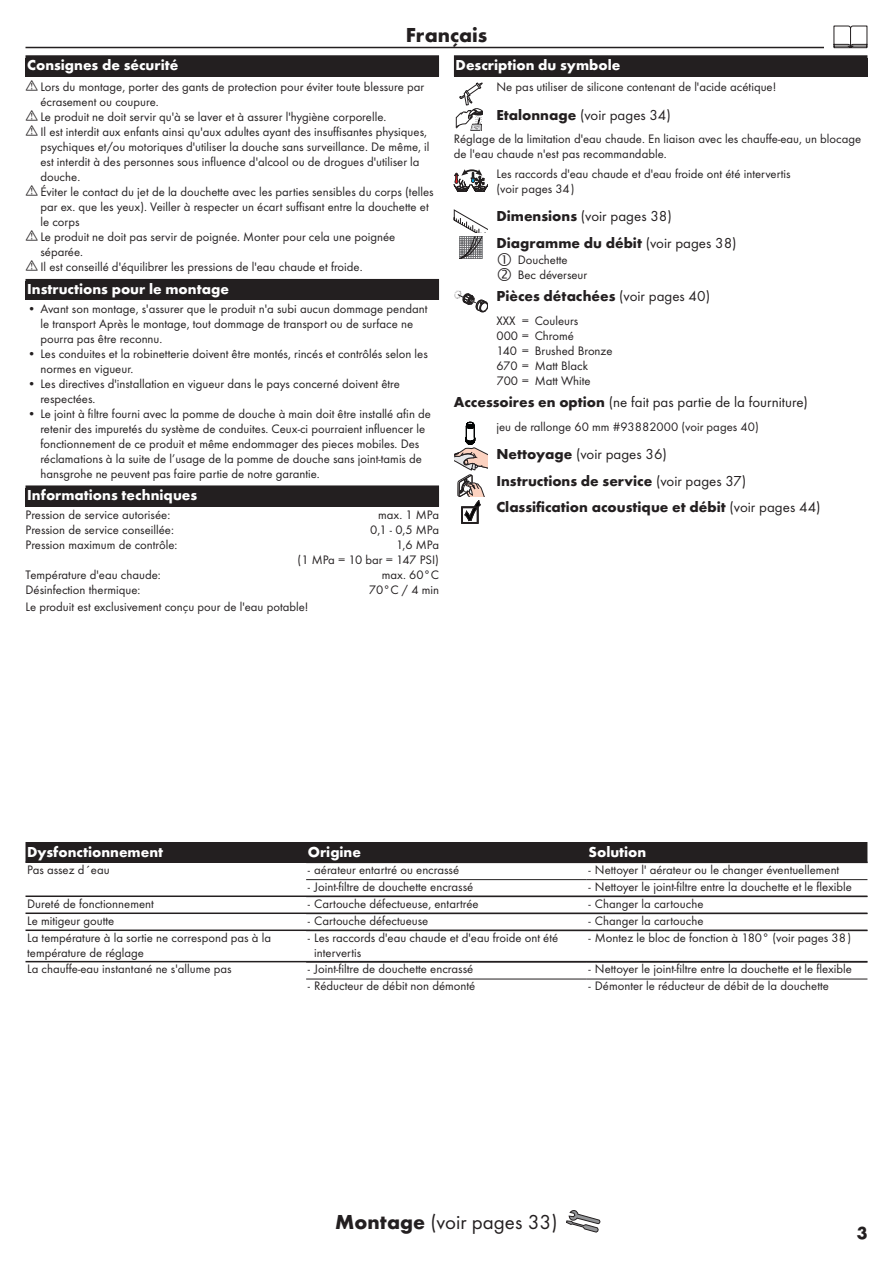
<style>
.page{position:relative;width:893px;height:1263px;background:#fff}
.page>*{position:absolute;margin:0;border:0;box-sizing:border-box;transform-origin:0 0}
.t1{font:21px "Futura TOT Boo";color:#231f20}
.t2{font:700 21px "Futura TOT";color:#231f20}
.t3{font:700 18px "Futura TOT";color:#231f20}
.t4{font:700 15px/26.5px "Futura TOT";color:#231f20}
.t5{font:700 15px "Futura TOT";color:#fff}
.t6{font:15px "Futura TOT Boo";color:#231f20}
.t7{font:12.75px/15px "Futura TOT Boo";color:#231f20}
.s1{font-family:"Futura TOT";font-weight:700}
.s2{font-family:"Futura TOT Boo";font-weight:400}
</style>
<div class="page">
<div style="left:26px;top:842px;width:841px;height:19px;background:#231f20"></div>
<hr style="left:26px;top:861px;width:841px;height:2px;background:#231f20">
<hr style="left:306px;top:879px;width:281px;height:1px;background:#231f20">
<hr style="left:587px;top:879px;width:280px;height:1px;background:#231f20">
<hr style="left:26px;top:895px;width:841px;height:2px;background:#231f20">
<hr style="left:26px;top:912px;width:841px;height:2px;background:#231f20">
<hr style="left:26px;top:929px;width:841px;height:2px;background:#231f20">
<hr style="left:26px;top:961px;width:841px;height:1px;background:#231f20">
<hr style="left:306px;top:962px;width:281px;height:1px;background:#231f20">
<hr style="left:587px;top:962px;width:280px;height:1px;background:#231f20">
<hr style="left:306px;top:979px;width:281px;height:1px;background:#231f20">
<hr style="left:587px;top:979px;width:280px;height:1px;background:#231f20">
<hr style="left:26px;top:47px;width:841px;height:1px;background:#231f20">
<div style="left:825px;top:26px;width:51px;height:25px;background:#fff"></div>
<svg style="left:833px;top:26px;width:34px;height:22px"></svg>
<svg style="left:566px;top:1210px;width:34px;height:22px"></svg>
<div style="left:26px;top:55px;width:413px;height:21px;background:#231f20"></div>
<div style="left:26px;top:279px;width:413px;height:21px;background:#231f20"></div>
<div style="left:26px;top:488px;width:413px;height:19px;background:#231f20"></div>
<div style="left:26px;top:485px;width:413px;height:21px;background:#231f20"></div>
<div style="left:454px;top:55px;width:413px;height:21px;background:#231f20"></div>
<svg style="left:456px;top:83px;width:27px;height:48px"></svg>
<svg style="left:454px;top:169px;width:34px;height:23px"></svg>
<svg style="left:454px;top:210px;width:34px;height:49px"></svg>
<svg style="left:454px;top:290px;width:34px;height:22px"></svg>
<svg style="left:454px;top:422px;width:34px;height:101px"></svg>
<h1 class="t2" style="left:406px;top:22px;width:83px">Français</h1>
<p class="t5" style="left:27px;top:56px;width:153px">Consignes de sécurité</p>
<p class="t7" style="left:40px;top:79px;width:395px">Lors du montage, porter des gants de protection pour éviter toute blessure par écrasement ou coupure.<br>Le produit ne doit servir qu'à se laver et à assurer l'hygiène corporelle.<br>Il est interdit aux enfants ainsi qu'aux adultes ayant des insuffisantes physiques, psychiques et/ou motoriques d'utiliser la douche sans surveillance. De même, il est interdit à des personnes sous influence d'alcool ou de drogues d'utiliser la douche.<br>Éviter le contact du jet de la douchette avec les parties sensibles du corps (telles par ex. que les yeux). Veiller à respecter un écart suffisant entre la douchette et le corps<br>Le produit ne doit pas servir de poignée. Monter pour cela une poignée séparée.<br>Il est conseillé d'équilibrer les pressions de l'eau chaude et froide.</p>
<p class="t5" style="left:27px;top:279px;width:203px">Instructions pour le montage</p>
<p class="t7" style="left:40px;top:301px;width:389px;text-indent:-13px">• Avant son montage, s'assurer que le produit n'a subi aucun dommage pendant le transport Après le montage, tout dommage de transport ou de surface ne pourra pas être reconnu.</p>
<p class="t7" style="left:40px;top:346px;width:389px;text-indent:-13px">• Les conduites et la robinetterie doivent être montés, rincés et contrôlés selon les normes en vigueur.</p>
<p class="t7" style="left:40px;top:376px;width:361px;text-indent:-13px">• Les directives d'installation en vigueur dans le pays concerné doivent être respectées.</p>
<p class="t7" style="left:40px;top:406px;width:392px;text-indent:-13px">• Le joint à filtre fourni avec la pomme de douche à main doit être installé afin de retenir des impuretés du système de conduites. Ceux-ci pourraient influencer le fonctionnement de ce produit et même endommager des pieces mobiles. Des réclamations à la suite de l’usage de la pomme de douche sans joint-tamis de hansgrohe ne peuvent pas faire partie de notre garantie.</p>
<p class="t5" style="left:27px;top:486px;width:172px">Informations techniques</p>
<p class="t7" style="left:26px;top:507px;width:146px">Pression de service autorisée:</p>
<p class="t7" style="left:378px;top:507px;width:62px">max. 1 MPa</p>
<p class="t7" style="left:26px;top:522px;width:150px">Pression de service conseillée:</p>
<p class="t7" style="left:370px;top:522px;width:70px">0,1 - 0,5 MPa</p>
<p class="t7" style="left:26px;top:537px;width:153px">Pression maximum de contrôle:</p>
<p class="t7" style="left:298px;top:537px;width:143px;text-align:right">1,6 MPa<br>(1 MPa = 10 bar = 147 PSI)</p>
<p class="t7" style="left:26px;top:567px;width:137px">Température d'eau chaude:</p>
<p class="t7" style="left:382px;top:567px;width:59px">max. 60°C</p>
<p class="t7" style="left:26px;top:582px;width:116px">Désinfection thermique:</p>
<p class="t7" style="left:369px;top:582px;width:72px">70°C / 4 min</p>
<p class="t7" style="left:26px;top:600px;width:285px">Le produit est exclusivement conçu pour de l'eau potable!</p>
<p class="t5" style="left:456px;top:56px;width:166px">Description du symbole</p>
<p class="t7" style="left:496px;top:79px;width:281px">Ne pas utiliser de silicone contenant de l'acide acétique!</p>
<p class="t6" style="left:496px;top:106px;width:176px"><span class="s1">Etalonnage</span> (voir pages 34)</p>
<p class="t7" style="left:454px;top:132px;width:409px">Réglage de la limitation d'eau chaude. En liaison avec les chauffe-eau, un blocage de l'eau chaude n'est pas recommandable.</p>
<p class="t7" style="left:496px;top:166px;width:296px">Les raccords d'eau chaude et d'eau froide ont été intervertis (voir pages 34)</p>
<p class="t6" style="left:496px;top:207px;width:177px"><span class="s1">Dimensions</span> (voir pages 38)</p>
<p class="t4" style="left:496px;top:229px;width:242px">Diagramme du débit <span class="s2">(voir pages 38)</span></p>
<p class="t7" style="left:518px;top:252px;width:71px">Douchette<br>Bec déverseur</p>
<p class="t4" style="left:496px;top:283px;width:215px">Pièces détachées <span class="s2">(voir pages 40)</span></p>
<p class="t7" style="left:496px;top:313px;width:118px">XXX = Couleurs<br>000 = Chromé<br>140 = Brushed Bronze<br>670 = Matt Black<br>700 = Matt White</p>
<p class="t6" style="left:454px;top:393px;width:356px"><span class="s1">Accessoires en option</span> (ne fait pas partie de la fourniture)</p>
<p class="t7" style="left:496px;top:419px;width:264px">jeu de rallonge 60 mm #93882000 (voir pages 40)</p>
<p class="t6" style="left:496px;top:445px;width:172px"><span class="s1">Nettoyage</span> (voir pages 36)</p>
<p class="t4" style="left:496px;top:467px;width:326px">Instructions de service <span class="s2">(voir pages 37)<br></span>Classification acoustique et débit <span class="s2">(voir pages 44)</span></p>
<p class="t5" style="left:27px;top:843px;width:137px">Dysfonctionnement</p>
<p class="t5" style="left:308px;top:843px;width:55px">Origine</p>
<p class="t5" style="left:588px;top:843px;width:59px">Solution</p>
<p class="t7" style="left:27px;top:862px;width:84px">Pas assez d´eau</p>
<p class="t7" style="left:308px;top:862px;width:153px">- aérateur entartré ou encrassé</p>
<p class="t7" style="left:588px;top:862px;width:252px">- Nettoyer l' aérateur ou le changer éventuellement</p>
<p class="t7" style="left:308px;top:879px;width:167px">- Joint-filtre de douchette encrassé</p>
<p class="t7" style="left:588px;top:879px;width:265px">- Nettoyer le joint-filtre entre la douchette et le flexible</p>
<p class="t7" style="left:27px;top:896px;width:128px">Dureté de fonctionnement</p>
<p class="t7" style="left:308px;top:896px;width:172px">- Cartouche défectueuse, entartrée</p>
<p class="t7" style="left:588px;top:896px;width:116px">- Changer la cartouche</p>
<p class="t7" style="left:27px;top:913px;width:89px">Le mitigeur goutte</p>
<p class="t7" style="left:308px;top:913px;width:122px">- Cartouche défectueuse</p>
<p class="t7" style="left:588px;top:913px;width:116px">- Changer la cartouche</p>
<p class="t7" style="left:27px;top:930px;width:245px">La température à la sortie ne correspond pas à la température de réglage</p>
<p class="t7" style="left:314px;top:930px;width:246px;text-indent:-6px">- Les raccords d'eau chaude et d'eau froide ont été intervertis</p>
<p class="t7" style="left:588px;top:930px;width:264px">- Montez le bloc de fonction à 180° (voir pages 38)</p>
<p class="t7" style="left:27px;top:961px;width:206px">La chauffe-eau instantané ne s'allume pas</p>
<p class="t7" style="left:308px;top:961px;width:167px">- Joint-filtre de douchette encrassé</p>
<p class="t7" style="left:588px;top:961px;width:265px">- Nettoyer le joint-filtre entre la douchette et le flexible</p>
<p class="t7" style="left:308px;top:978px;width:169px">- Réducteur de débit non démonté</p>
<p class="t7" style="left:588px;top:978px;width:242px">- Démonter le réducteur de débit de la douchette</p>
<h1 class="t1" style="left:335px;top:1209px;width:224px"><span class="s1">Montage</span> (voir pages 33)</h1>
<h2 class="t3" style="left:857px;top:1222px;width:12px">3</h2>
</div>
